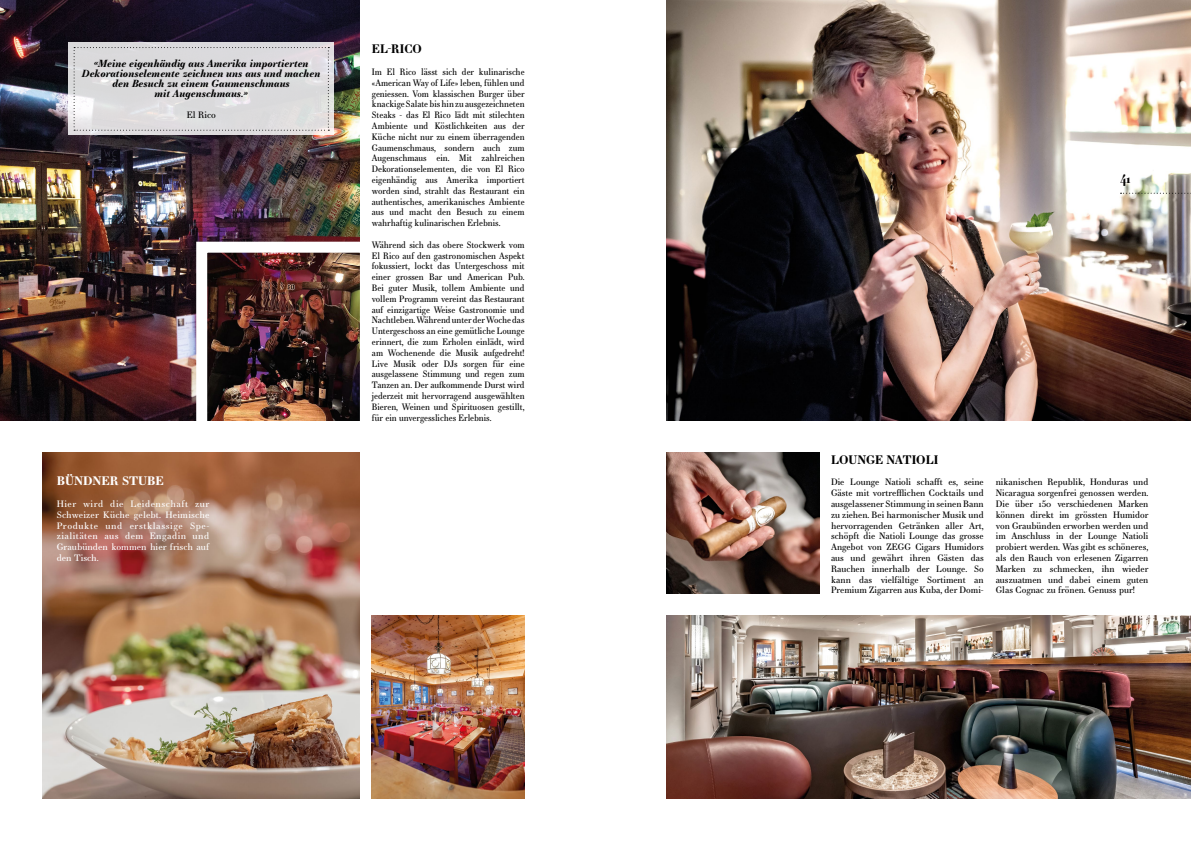
<style>
.page{position:relative;width:1191px;height:842px;background:#fff}
.page>*{position:absolute;margin:0;border:0;box-sizing:border-box;transform-origin:0 0}
.t1{font:700 12px "Essonnes Text";color:#000}
.t2{font:700 12px "Essonnes Text";color:#fff}
.t3{font:italic 700 10px/10px "Essonnes Text";color:#000;text-align:center}
.t4{font:9px/10.8px "Essonnes Text";color:#000;text-align:justify;scale:.93 1}
.t5{font:9px/10.8px "Essonnes Text";color:#000;text-align:justify}
.t6{font:9px/10.8px "Essonnes Text";letter-spacing:.005em;color:#fff;text-align:justify}
</style>
<div class="page">
<img style="left:0;top:0;width:360px;height:421px">
<img style="left:43px;top:453px;width:317px;height:346px">
<img style="left:666px;top:0;width:525px;height:421px">
<img style="left:666px;top:453px;width:153px;height:140px">
<img style="left:372px;top:615px;width:152px;height:184px">
<img style="left:666px;top:615px;width:525px;height:184px">
<svg style="left:68px;top:43px;width:266px;height:92px;background:#dfdddf"></svg>
<svg style="left:74px;top:47px;width:255px;height:84px;background:#dbdadc"></svg>
<img style="left:191px;top:236px;width:169px;height:185px">
<svg style="left:1120px;top:193px;width:71px;height:1px"></svg>
<p class="t3" style="left:82px;top:59px;width:240px">«Meine eigenhändig aus Amerika importierten Dekorationselemente zeichnen uns aus und machen den Besuch zu einem Gaumenschmaus<br>mit Augenschmaus.»</p>
<p class="t5" style="left:187px;top:109px;width:31px">El Rico</p>
<h1 class="t2" style="left:57px;top:472px;width:109px">BÜNDNER STUBE</h1>
<p class="t6" style="left:57px;top:498px;width:154px">Hier wird die Leidenschaft zur Schweizer Küche gelebt. Heimische Produkte und erstklassige Spe&shy;zialitäten aus dem Engadin und Graubünden kommen hier frisch auf den Tisch.</p>
<h1 class="t1" style="left:372px;top:40px;width:51px">EL-RICO</h1>
<p class="t4" style="left:372px;top:66px;width:166px">Im El Rico lässt sich der kulinarische «American Way of Life» leben, fühlen und geniessen. Vom klassischen Burger über knackige Salate bis hin zu ausgezeichneten Steaks - das El Rico lädt mit stilechten Ambiente und Köstlichkeiten aus der Küche nicht nur zu einem überragenden Gaumenschmaus, sondern auch zum Augenschmaus ein. Mit zahlreichen Dekorationselementen, die von El Rico eigenhändig aus Amerika importiert worden sind, strahlt das Restaurant ein authentisches, amerikanisches Ambiente aus und macht den Besuch zu einem wahrhaftig kulinarischen Erlebnis.</p>
<p class="t4" style="left:372px;top:239px;width:166px">Während sich das obere Stockwerk vom El Rico auf den gastronomischen Aspekt fokussiert, lockt das Untergeschoss mit einer grossen Bar und American Pub.<br>Bei guter Musik, tollem Ambiente und vollem Programm vereint das Restaurant auf einzigartige Weise Gastronomie und Nachtleben. Während unter der Woche das Untergeschoss an eine gemütliche Lounge erinnert, die zum Erholen einlädt, wird am Wochenende die Musik aufgedreht!<br>Live Musik oder DJs sorgen für eine ausgelassene Stimmung und regen zum Tanzen an. Der aufkommende Durst wird jederzeit mit hervorragend ausgewählten Bieren, Weinen und Spirituosen gestillt, für ein unvergessliches Erlebnis.</p>
<h1 class="t1" style="left:831px;top:451px;width:109px">LOUNGE NATIOLI</h1>
<h1 class="t1" style="left:1120px;top:170px;width:12px">41</h1>
<p class="t5" style="left:831px;top:477px;width:154px">Die Lounge Natioli schafft es, seine Gäste mit vortrefflichen Cocktails und ausgelassener Stimmung in seinen Bann zu ziehen. Bei harmonischer Musik und hervorragenden Getränken aller Art, schöpft die Natioli Lounge das grosse Angebot von ZEGG Cigars Humidors aus und gewährt ihren Gästen das Rauchen innerhalb der Lounge. So kann das vielfältige Sortiment an Premium Zigarren aus Kuba, der Domi-</p>
<p class="t5" style="left:995px;top:477px;width:154px">nikanischen Republik, Honduras und Nicaragua sorgenfrei genossen werden.<br>Die über 150 verschiedenen Marken können direkt im grössten Humidor von Graubünden erworben werden und im Anschluss in der Lounge Natioli probiert werden. Was gibt es schöneres, als den Rauch von erlesenen Zigarren Marken zu schmecken, ihn wieder auszuatmen und dabei einem guten Glas Cognac zu frönen. Genuss pur!</p>
</div>
